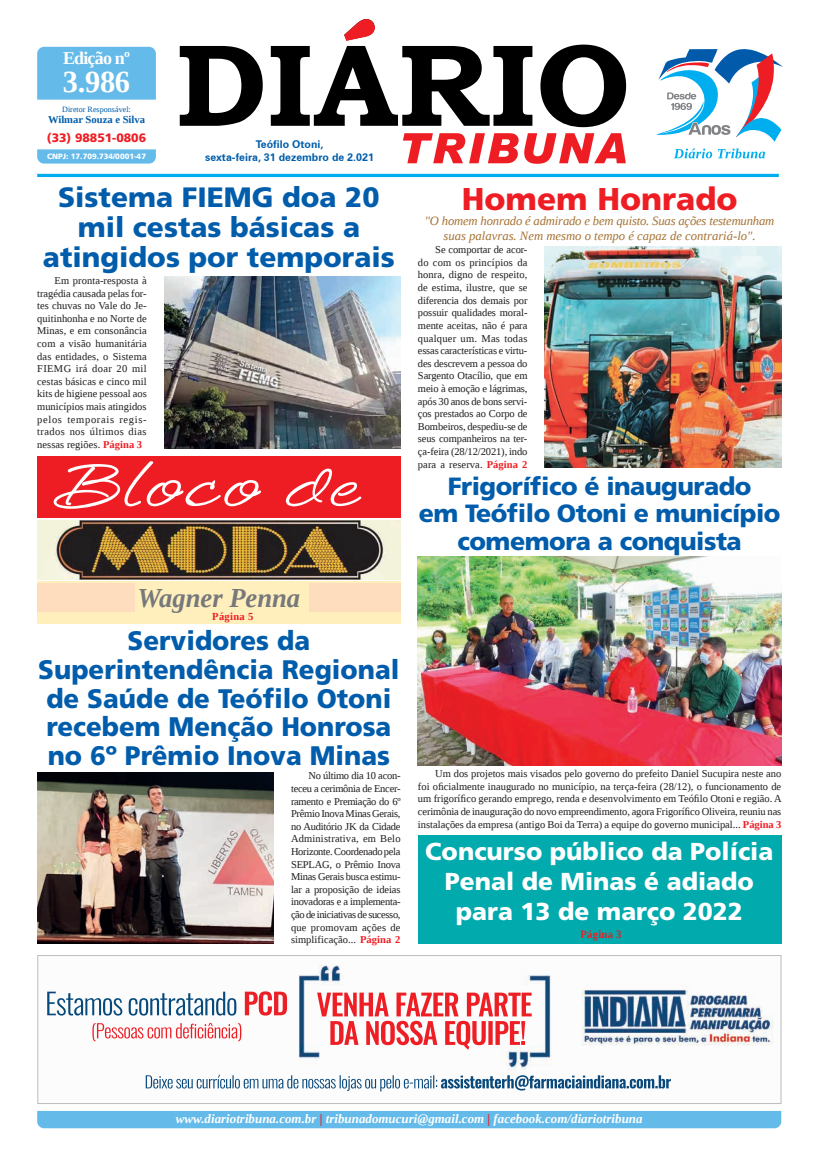
<style>
.page{position:relative;width:821px;height:1166px;background:#fff}
.page>*{position:absolute;margin:0;border:0;box-sizing:border-box;transform-origin:0 0}
.t1{font:900 31.5px "Frutiger LT Std";color:#ee1d23}
.t2{font:700 30.45px "Liberation Serif";color:#fff}
.t3{font:900 28px/29.8px "Frutiger LT Std";color:#015dab;text-align:center}
.t4{font:italic 700 27.39px "Liberation Serif";color:#76787b}
.t5{font:900 26.78px/28.6px "Frutiger LT Std";color:#015dab;text-align:center;scale:.96 1}
.t6{font:900 24.94px/27.6px "Frutiger LT Std";letter-spacing:-.02em;color:#015dab;text-align:center}
.t7{font:900 24.5px/29.8px "Frutiger LT Std";color:#fff;text-align:center}
.t8{font:700 18.03px "Liberation Serif";letter-spacing:-.045em;color:#fff}
.t9{font:italic 700 12.95px "Liberation Serif";color:#fff}
.t10{font:italic 12.69px/14.9px "Liberation Serif";letter-spacing:-.015em;color:#a67435;text-align:center}
.t11{font:900 12.16px "Frutiger LT Std";color:#ee1d23}
.t12{font:700 11.38px "Liberation Serif";letter-spacing:.03em;color:#ee1d23;scale:.93 1}
.t13{font:700 10.85px "Liberation Serif";letter-spacing:.03em;color:#ee1d23}
.t14{font:700 10.67px/12.6px "Zurich BT";color:#015dab;text-align:center}
.t15{font:700 10.59px "Liberation Serif";color:#015dab}
.t16{font:10.5px/12.6px "Liberation Serif";color:#231f20;text-align:justify}
.t17{font:8.14px "Liberation Serif";color:#015dab}
.t18{font:900 7.7px "Frutiger LT Std";color:#fff}
.s1{font-weight:700;color:#ee1d23}
.s2{color:#ee1d23}
</style>
<div class="page">
<hr style="left:37px;top:174px;width:742px;height:3px;background:#00aeef">
<svg style="left:180px;top:44px;width:446px;height:83px"></svg>
<svg style="left:344px;top:19px;width:31px;height:22px"></svg>
<div style="left:37px;top:47px;width:119px;height:53px;background:#64bae9"></div>
<svg style="left:37px;top:149px;width:119px;height:15px;background:#6ebeea"></svg>
<div style="left:37px;top:1111px;width:744px;height:17px;background:#64bae9"></div>
<svg style="left:403px;top:133px;width:223px;height:31px"></svg>
<div style="left:37px;top:581px;width:364px;height:43px;background:#feefbc"></div>
<div style="left:37px;top:456px;width:364px;height:61px;background:#ee1d23"></div>
<img style="left:37px;top:520px;width:364px;height:60px">
<svg style="left:54px;top:461px;width:307px;height:48px"></svg>
<div style="left:37px;top:583px;width:98px;height:29px;background:#fdddbd"></div>
<div style="left:309px;top:583px;width:92px;height:29px;background:#fdddbd"></div>
<div style="left:418px;top:835px;width:363px;height:108px;background:#00aaad"></div>
<svg style="left:656px;top:49px;width:127px;height:93px"></svg>
<svg style="left:674px;top:148px;width:91px;height:10px"></svg>
<img style="left:47px;top:965px;width:727px;height:127px">
<div style="left:37px;top:955px;width:744px;height:149px;border:1px solid #bcbdc0"></div>
<img style="left:164px;top:277px;width:237px;height:171px">
<img style="left:545px;top:246px;width:236px;height:222px">
<img style="left:418px;top:557px;width:363px;height:209px">
<img style="left:37px;top:772px;width:237px;height:171px">
<h3 class="t8" style="left:63px;top:45px;width:68px">Edição nº</h3>
<h2 class="t2" style="left:63px;top:61px;width:69px">3.986</h2>
<p class="t17" style="left:62px;top:104px;width:70px">Diretor Responsável:</p>
<p class="t15" style="left:48px;top:112px;width:99px">Wilmar Souza e Silva</p>
<p class="t11" style="left:47px;top:130px;width:101px">(33) 98851-0806</p>
<p class="t18" style="left:47px;top:151px;width:100px">CNPJ: 17.709.734/0001-47</p>
<p class="t14" style="left:205px;top:138px;width:170px">Teófilo Otoni,<br>sexta-feira, 31 dezembro de 2.021</p>
<h3 class="t3" style="left:43px;top:182px;width:353px">Sistema FIEMG doa 20 mil cestas básicas a atingidos por temporais</h3>
<p class="t16" style="left:37px;top:274px;width:111px;text-indent:17px">Em pronta-resposta à tragédia causada pelas for&shy;tes chuvas no Vale do Je&shy;quitinhonha e no Norte de Minas, e em consonância com a visão humanitária das entidades, o Sistema FIEMG irá doar 20 mil cestas básicas e cinco mil kits de higiene pessoal aos municípios mais atingidos pelos temporais regis&shy;trados nos últimos dias nessas regiões. <span class="s1">Página 3</span></p>
<h3 class="t4" style="left:137px;top:580px;width:164px">Wagner Penna</h3>
<p class="t13" style="left:212px;top:609px;width:43px">Página 5</p>
<h3 class="t5" style="left:38px;top:626px;width:378px">Servidores da<br>Superintendência Regional de Saúde de Teófilo Otoni recebem Menção Honrosa no 6º Prêmio Inova Minas</h3>
<p class="t16" style="left:291px;top:769px;width:111px;text-indent:17px">No último dia 10 acon&shy;teceu a cerimônia de Encer&shy;ramento e Premiação do 6º Prêmio Inova Minas Gerais, no Auditório JK da Cidade Administrativa, em Belo Horizonte. Coordenado pela SEPLAG, o Prêmio Inova Minas Gerais busca estimu&shy;lar a proposição de ideias inovadoras e a implementa&shy;ção de iniciativas de sucesso, que promovam ações de simplificação... <span class="s1">Página 2</span></p>
<h1 class="t1" style="left:462px;top:180px;width:277px">Homem Honrado</h1>
<p class="t16" style="left:418px;top:243px;width:111px;text-indent:17px">Se comportar de acor&shy;do com os princípios da honra, digno de respeito, de estima, ilustre, que se diferencia dos demais por possuir qualidades moral&shy;mente aceitas, não é para qualquer um. Mas todas essas características e virtu&shy;des descrevem a pessoa do Sargento Otacílio, que em meio à emoção e lágrimas, após 30 anos de bons servi&shy;ços prestados ao Corpo de Bombeiros, despediu-se de seus companheiros na ter&shy;ça-feira (28/12/2021), indo para a reserva. <span class="s1">Página 2</span></p>
<p class="t10" style="left:425px;top:213px;width:351px">"O homem honrado é admirado e bem quisto. Suas ações testemunham suas palavras. Nem mesmo o tempo é capaz de contrariá-lo".</p>
<h3 class="t6" style="left:419px;top:472px;width:363px">Frigorífico é inaugurado<br>em Teófilo Otoni e município comemora a conquista</h3>
<p class="t16" style="left:418px;top:767px;width:365px;text-indent:17px">Um dos projetos mais visados pelo governo do prefeito Daniel Sucupira neste ano foi oficialmente inaugurado no município, na terça-feira (28/12), o funcionamento de um frigorífico gerando emprego, renda e desenvolvimento em Teófilo Otoni e região. A cerimônia de inauguração do novo empreendimento, agora Frigorífico Oliveira, reuniu nas instalações da empresa (antigo Boi da Terra) a equipe do governo municipal... <span class="s1">Página 3</span></p>
<h3 class="t7" style="left:425px;top:837px;width:350px">Concurso público da Polícia<br>Penal de Minas é adiado para 13 de março 2022</h3>
<p class="t12" style="left:581px;top:926px;width:46px">Página 3</p>
<p class="t9" style="left:176px;top:1110px;width:468px">www.diariotribuna.com.br <span class="s2">|</span> tribunadomucuri@gmail.com <span class="s2">|</span> facebook.com/diariotribuna</p>
</div>
